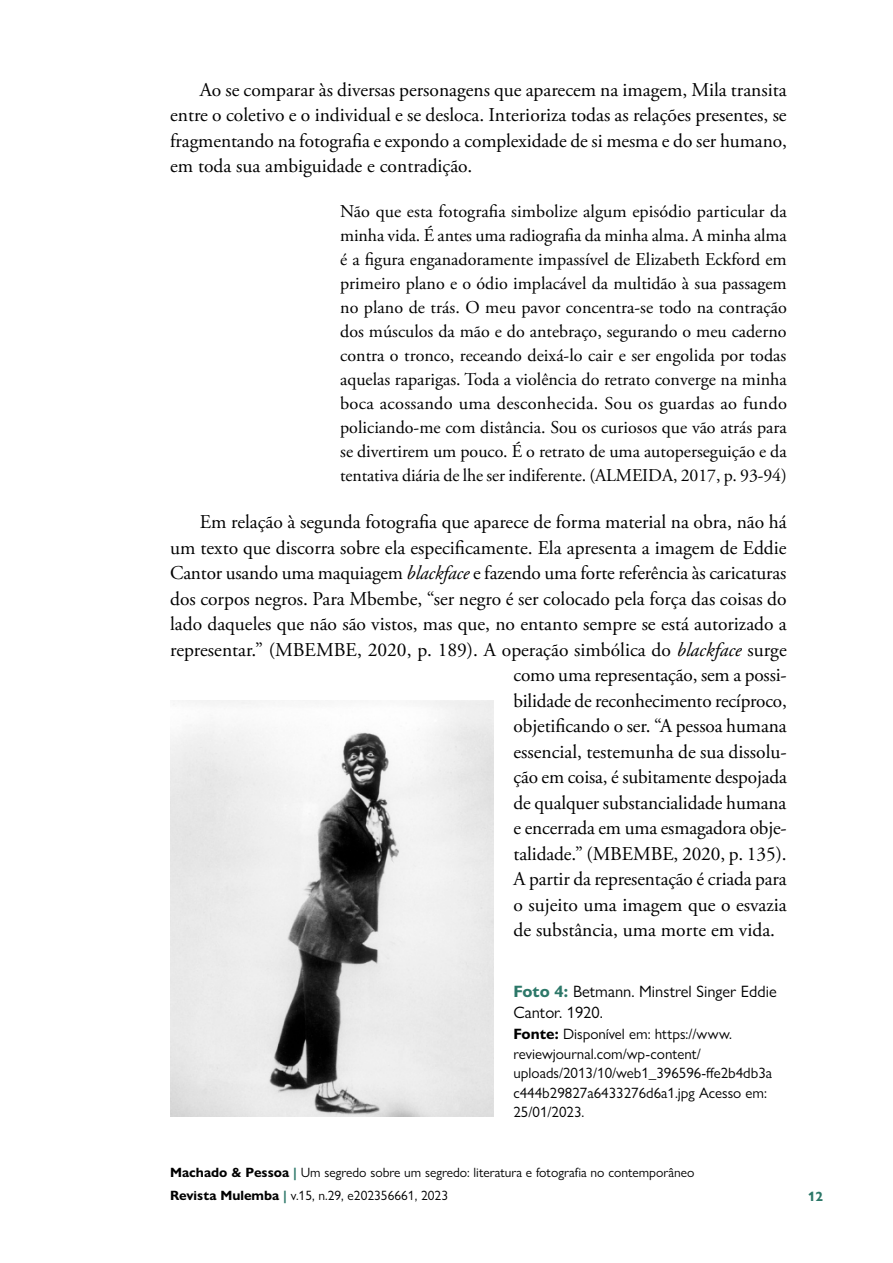
<style>
.page{position:relative;width:893px;height:1263px;background:#fff}
.page>*{position:absolute;margin:0;border:0;box-sizing:border-box;transform-origin:0 0}
.t1{font:19.5px/25.5px "Adobe Garamond Pro";color:#000;text-align:justify}
.t2{font:18px/24px "Adobe Garamond Pro";letter-spacing:-.005em;color:#000;text-align:justify}
.t3{font:16.5px/21px "Gill Sans Nova";color:#000}
.t4{font:15px/19.5px "Gill Sans Nova";color:#000}
.t5{font:13.5px/22.5px "Gill Sans Nova";color:#000}
.t6{font:700 13.5px "Gill Sans Nova";color:#2c7768}
.s1{font-style:italic}
.s2{font-weight:700;color:#2c7768}
.s3{font-weight:700}
</style>
<div class="page">
<img style="left:170px;top:700px;width:323px;height:416px">
<p class="t1" style="left:170px;top:77px;width:618px;text-indent:30px">Ao se comparar às diversas personagens que aparecem na imagem, Mila transita entre o coletivo e o individual e se desloca. Interioriza todas as relações presentes, se fragmentando na fotografia e expondo a complexidade de si mesma e do ser humano, em toda sua ambiguidade e contradição.</p>
<p class="t2" style="left:340px;top:200px;width:448px">Não que esta fotografia simbolize algum episódio particular da minha vida. É antes uma radiografia da minha alma. A minha alma é a figura enganadoramente impassível de Elizabeth Eckford em primeiro plano e o ódio implacável da multidão à sua passagem no plano de trás. O meu pavor concentra-se todo na contração dos músculos da mão e do antebraço, segurando o meu caderno contra o tronco, receando deixá-lo cair e ser engolida por todas aquelas raparigas. Toda a violência do retrato converge na minha boca acossando uma desconhecida. Sou os guardas ao fundo policiando-me com distância. Sou os curiosos que vão atrás para se divertirem um pouco. É o retrato de uma autoperseguição e da tentativa diária de lhe ser indiferente. (ALMEIDA, 2017, p. 93-94)</p>
<p class="t1" style="left:170px;top:510px;width:618px;text-indent:30px">Em relação à segunda fotografia que aparece de forma material na obra, não há um texto que discorra sobre ela especificamente. Ela apresenta a imagem de Eddie Cantor usando uma maquiagem <span class="s1">blackface</span> e fazendo uma forte referência às caricaturas dos corpos negros. Para Mbembe, “ser negro é ser colocado pela força das coisas do lado daqueles que não são vistos, mas que, no entanto sempre se está autorizado a representar.” (MBEMBE, 2020, p. 189). A operação simbólica do <span class="s1">blackface</span> surge</p>
<p class="t1" style="left:513px;top:663px;width:275px">como uma representação, sem a possi&shy;bilidade de reconhecimento recíproco, objetificando o ser. “A pessoa humana essencial, testemunha de sua dissolu&shy;ção em coisa, é subitamente despojada de qualquer substancialidade humana e encerrada em uma esmagadora obje&shy;talidade.” (MBEMBE, 2020, p. 135).<br>A partir da representação é criada para o sujeito uma imagem que o esvazia de substância, uma morte em vida.</p>
<p class="t3" style="left:513px;top:980px;width:265px"><span class="s2">Foto 4:</span> Betmann. Minstrel Singer Eddie<br>Cantor. 1920.</p>
<p class="t4" style="left:513px;top:1024px;width:260px"><span class="s3">Fonte:</span> Disponível em: https://www. reviewjournal.com/wp-content/ uploads/2013/10/web1_396596-ffe2b4db3a c444b29827a6433276d6a1.jpg Acesso em:<br>25/01/2023.</p>
<p class="t5" style="left:170px;top:1161px;width:526px"><span class="s3">Machado &amp; Pessoa</span> <span class="s2">|</span> Um segredo sobre um segredo: literatura e fotografia no contemporâneo<br><span class="s3">Revista Mulemba</span> <span class="s2">|</span> v.15, n.29, e202356661, 2023</p>
<p class="t6" style="left:808px;top:1188px;width:17px">12</p>
</div>
